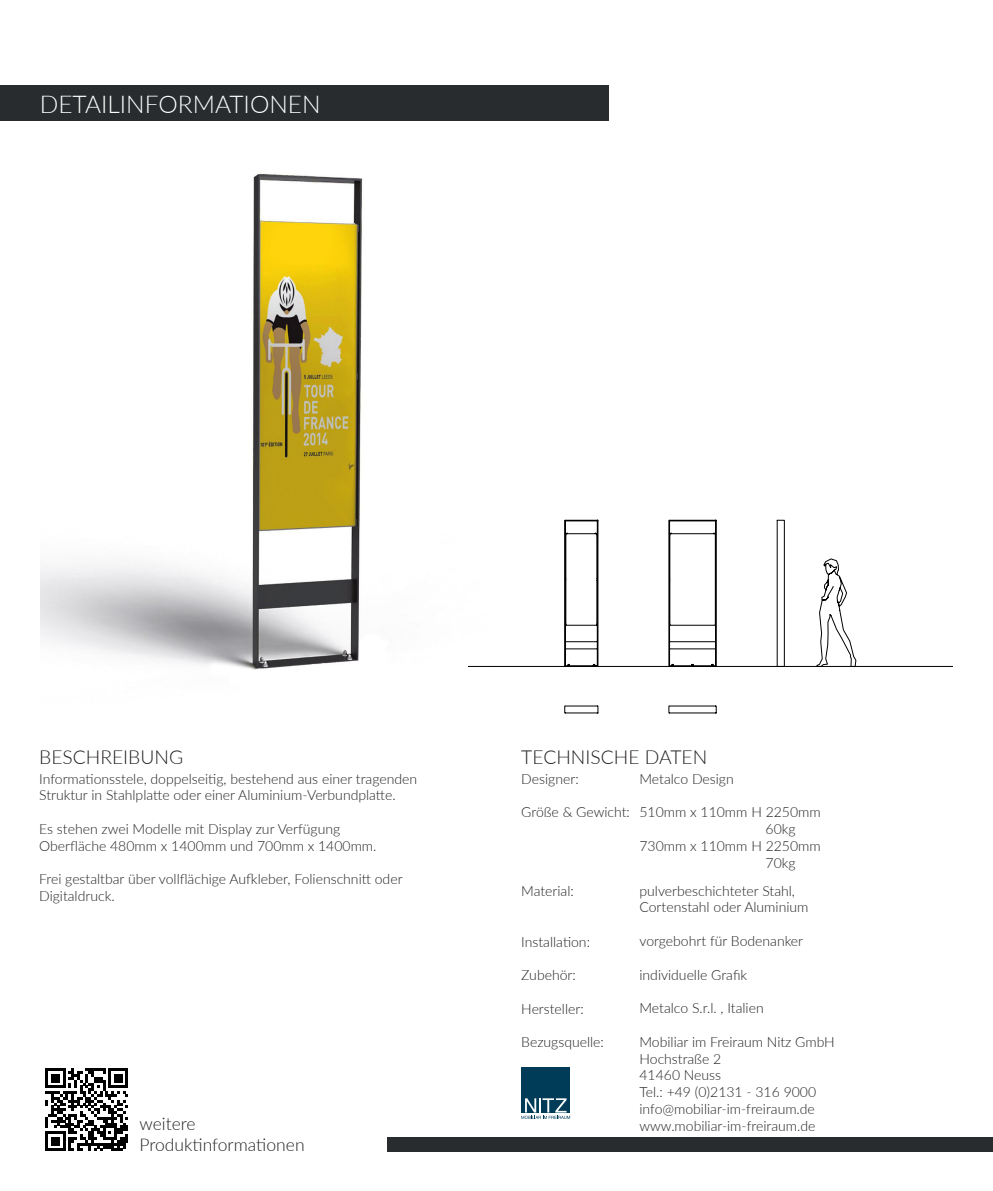
<style>
.page{position:relative;width:993px;height:1191px;background:#fff}
.page>*{position:absolute;margin:0;border:0;box-sizing:border-box;transform-origin:0 0}
.t1{font:300 24.5px "Lato";color:#fff}
.t2{font:300 19.25px "Lato";color:#231f20}
.t3{font:300 17.5px/21px "Lato";color:#231f20}
.t4{font:300 14px/16.8px "Lato";color:#231f20}
</style>
<div class="page">
<img style="left:40px;top:174px;width:453px;height:496px">
<div style="left:0;top:86px;width:608px;height:35px;background:#292c2f"></div>
<div style="left:387px;top:1137px;width:605px;height:14px;background:#292c2f"></div>
<svg style="left:45px;top:1068px;width:83px;height:83px"></svg>
<div style="left:521px;top:1067px;width:49px;height:45px;background:#003b57"></div>
<svg style="left:521px;top:1098px;width:49px;height:21px"></svg>
<hr style="left:468px;top:666px;width:484px;height:1px;background:#000">
<svg style="left:564px;top:520px;width:220px;height:193px"></svg>
<svg style="left:816px;top:558px;width:40px;height:109px"></svg>
<h1 class="t1" style="left:40px;top:87px;width:282px">DETAILINFORMATIONEN</h1>
<h2 class="t2" style="left:39px;top:743px;width:145px">BESCHREIBUNG</h2>
<p class="t4" style="left:39px;top:769px;width:379px">Informationsstele, doppelseitig, bestehend aus einer tragenden<br>Struktur in Stahlplatte oder einer Aluminium-Verbundplatte.</p>
<p class="t4" style="left:39px;top:820px;width:339px">Es stehen zwei Modelle mit Display zur Verfügung<br>Oberfläche 480mm x 1400mm und 700mm x 1400mm.</p>
<p class="t4" style="left:39px;top:870px;width:365px">Frei gestaltbar über vollflächige Aufkleber, Folienschnitt oder<br>Digitaldruck.</p>
<p class="t3" style="left:139px;top:1112px;width:167px">weitere<br>Produktinformationen</p>
<h2 class="t2" style="left:521px;top:743px;width:187px">TECHNISCHE DATEN</h2>
<p class="t4" style="left:521px;top:769px;width:59px">Designer:</p>
<p class="t4" style="left:521px;top:803px;width:110px">Größe &amp; Gewicht:</p>
<p class="t4" style="left:521px;top:882px;width:54px">Material:</p>
<p class="t4" style="left:521px;top:932px;width:70px">Installation:</p>
<p class="t4" style="left:521px;top:966px;width:56px">Zubehör:</p>
<p class="t4" style="left:521px;top:1000px;width:64px">Hersteller:</p>
<p class="t4" style="left:521px;top:1033px;width:84px">Bezugsquelle:</p>
<p class="t4" style="left:639px;top:769px;width:96px">Metalco Design</p>
<p class="t4" style="left:639px;top:803px;width:183px">510mm x 110mm H 2250mm</p>
<p class="t4" style="left:765px;top:820px;width:32px">60kg</p>
<p class="t4" style="left:639px;top:837px;width:183px">730mm x 110mm H 2250mm</p>
<p class="t4" style="left:765px;top:853px;width:32px">70kg</p>
<p class="t4" style="left:639px;top:881px;width:170px">pulverbeschichteter Stahl,<br>Cortenstahl oder Aluminium</p>
<p class="t4" style="left:639px;top:932px;width:165px">vorgebohrt für Bodenanker</p>
<p class="t4" style="left:639px;top:965px;width:109px">individuelle Grafik</p>
<p class="t4" style="left:639px;top:999px;width:126px">Metalco S.r.l. , Italien</p>
<p class="t4" style="left:639px;top:1033px;width:197px">Mobiliar im Freiraum Nitz GmbH<br>Hochstraße 2<br>41460 Neuss<br>Tel.: +49 (0)2131 - 316 9000 info@mobiliar-im-freiraum.de www.mobiliar-im-freiraum.de</p>
</div>
